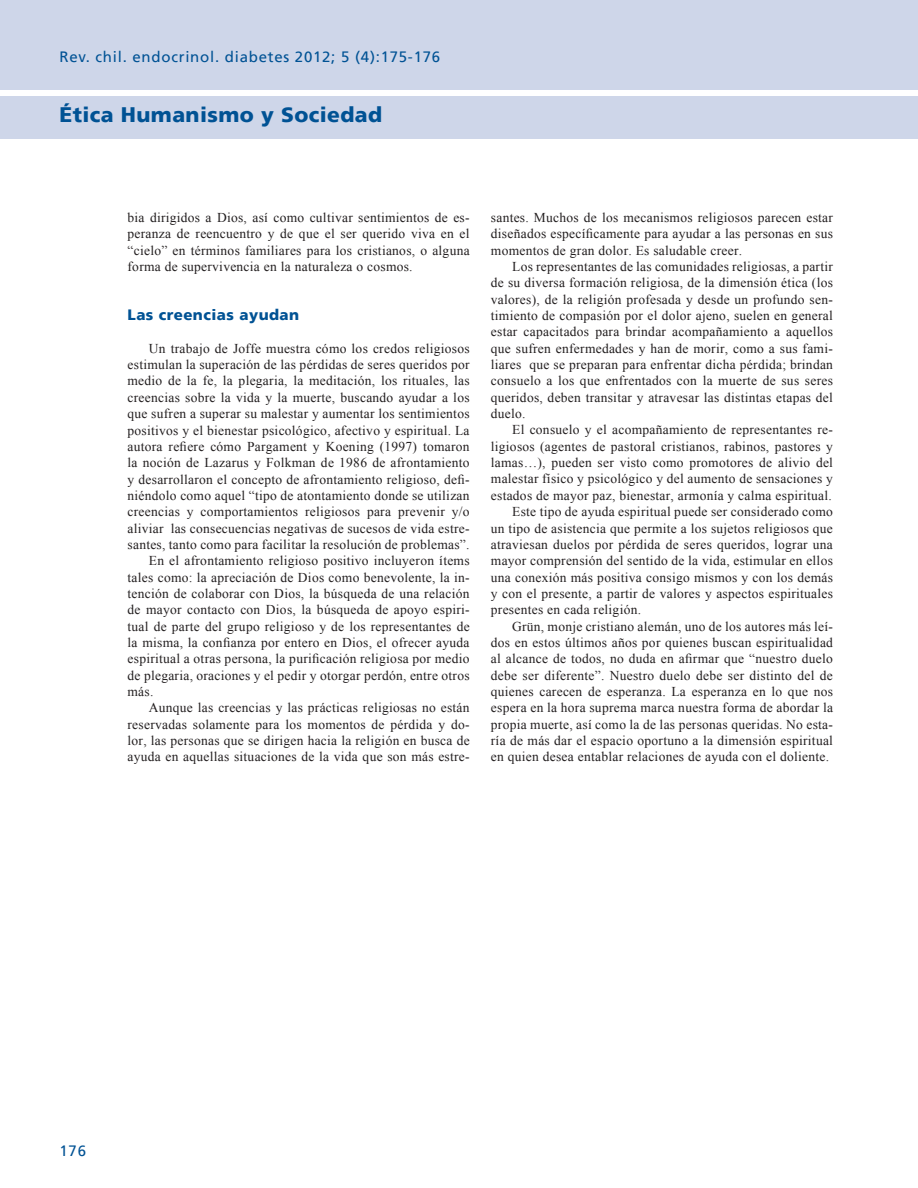
<style>
.page{position:relative;width:918px;height:1188px;background:#fff}
.page>*{position:absolute;margin:0;border:0;box-sizing:border-box;transform-origin:0 0}
.t1{font:900 21px "Frutiger LT";letter-spacing:.02em;color:#005294}
.t2{font:15px "Frutiger LT";letter-spacing:.05em;color:#005294}
.t3{font:900 15px "Frutiger LT";letter-spacing:.03em;color:#005294}
.t4{font:13.5px/16.4px "Times New Roman";letter-spacing:.02em;color:#231f20;text-align:justify}
</style>
<div class="page">
<div style="left:0;top:96px;width:918px;height:42px;background:#ced6e9"></div>
<div style="left:0;top:0;width:918px;height:90px;background:#ced6e9"></div>
<p class="t2" style="left:60px;top:48px;width:382px">Rev. chil. endocrinol. diabetes 2012; 5 (4):175-176</p>
<h1 class="t1" style="left:60px;top:102px;width:324px">Ética Humanismo y Sociedad</h1>
<p class="t4" style="left:128px;top:209px;width:344px">bia dirigidos a Dios, así como cultivar sentimientos de es&shy;peranza de reencuentro y de que el ser querido viva en el “cielo” en términos familiares para los cristianos, o alguna forma de supervivencia en la naturaleza o cosmos.</p>
<p class="t3" style="left:128px;top:306px;width:173px">Las creencias ayudan</p>
<p class="t4" style="left:149px;top:340px;width:322px">Un trabajo de Joffe muestra cómo los credos religiosos</p>
<p class="t4" style="left:128px;top:356px;width:344px">estimulan la superación de las pérdidas de seres queridos por</p>
<p class="t4" style="left:128px;top:373px;width:344px">medio de la fe, la plegaria, la meditación, los rituales, las</p>
<p class="t4" style="left:128px;top:389px;width:344px">creencias sobre la vida y la muerte, buscando ayudar a los</p>
<p class="t4" style="left:128px;top:405px;width:344px">que sufren a superar su malestar y aumentar los sentimientos</p>
<p class="t4" style="left:128px;top:422px;width:344px">positivos y el bienestar psicológico, afectivo y espiritual. La</p>
<p class="t4" style="left:128px;top:438px;width:344px">autora refiere cómo Pargament y Koening (1997) tomaron</p>
<p class="t4" style="left:128px;top:454px;width:344px">la noción de Lazarus y Folkman de 1986 de afrontamiento</p>
<p class="t4" style="left:128px;top:471px;width:344px">y desarrollaron el concepto de afrontamiento religioso, defi-</p>
<p class="t4" style="left:128px;top:487px;width:344px">niéndolo como aquel “tipo de atontamiento donde se utilizan</p>
<p class="t4" style="left:128px;top:503px;width:344px">creencias y comportamientos religiosos para prevenir y/o</p>
<p class="t4" style="left:128px;top:520px;width:344px">aliviar las consecuencias negativas de sucesos de vida estre-</p>
<p class="t4" style="left:128px;top:536px;width:344px">santes, tanto como para facilitar la resolución de problemas”.</p>
<p class="t4" style="left:149px;top:552px;width:322px">En el afrontamiento religioso positivo incluyeron ítems</p>
<p class="t4" style="left:128px;top:569px;width:344px">tales como: la apreciación de Dios como benevolente, la in-</p>
<p class="t4" style="left:128px;top:585px;width:344px">tención de colaborar con Dios, la búsqueda de una relación</p>
<p class="t4" style="left:128px;top:601px;width:344px">de mayor contacto con Dios, la búsqueda de apoyo espiri-</p>
<p class="t4" style="left:128px;top:618px;width:344px">tual de parte del grupo religioso y de los representantes de</p>
<p class="t4" style="left:128px;top:634px;width:344px">la misma, la confianza por entero en Dios, el ofrecer ayuda</p>
<p class="t4" style="left:128px;top:650px;width:344px">espiritual a otras persona, la purificación religiosa por medio</p>
<p class="t4" style="left:128px;top:667px;width:344px">de plegaria, oraciones y el pedir y otorgar perdón, entre otros</p>
<p class="t4" style="left:128px;top:683px;width:27px">más.</p>
<p class="t4" style="left:149px;top:700px;width:322px">Aunque las creencias y las prácticas religiosas no están</p>
<p class="t4" style="left:128px;top:716px;width:344px">reservadas solamente para los momentos de pérdida y do-</p>
<p class="t4" style="left:128px;top:732px;width:344px">lor, las personas que se dirigen hacia la religión en busca de</p>
<p class="t4" style="left:128px;top:749px;width:344px">ayuda en aquellas situaciones de la vida que son más estre-</p>
<p class="t4" style="left:491px;top:209px;width:344px">santes. Muchos de los mecanismos religiosos parecen estar diseñados específicamente para ayudar a las personas en sus momentos de gran dolor. Es saludable creer.</p>
<p class="t4" style="left:491px;top:258px;width:344px;text-indent:21px">Los representantes de las comunidades religiosas, a partir de su diversa formación religiosa, de la dimensión ética (los valores), de la religión profesada y desde un profundo sen&shy;timiento de compasión por el dolor ajeno, suelen en general estar capacitados para brindar acompañamiento a aquellos que sufren enfermedades y han de morir, como a sus fami&shy;liares que se preparan para enfrentar dicha pérdida; brindan consuelo a los que enfrentados con la muerte de sus seres queridos, deben transitar y atravesar las distintas etapas del duelo.</p>
<p class="t4" style="left:512px;top:422px;width:322px">El consuelo y el acompañamiento de representantes re-</p>
<p class="t4" style="left:491px;top:438px;width:344px">ligiosos (agentes de pastoral cristianos, rabinos, pastores y</p>
<p class="t4" style="left:491px;top:454px;width:344px">lamas…), pueden ser visto como promotores de alivio del</p>
<p class="t4" style="left:491px;top:471px;width:344px">malestar físico y psicológico y del aumento de sensaciones y</p>
<p class="t4" style="left:491px;top:487px;width:342px">estados de mayor paz, bienestar, armonía y calma espiritual.</p>
<p class="t4" style="left:512px;top:503px;width:322px">Este tipo de ayuda espiritual puede ser considerado como</p>
<p class="t4" style="left:491px;top:520px;width:344px">un tipo de asistencia que permite a los sujetos religiosos que</p>
<p class="t4" style="left:491px;top:536px;width:344px">atraviesan duelos por pérdida de seres queridos, lograr una</p>
<p class="t4" style="left:491px;top:552px;width:344px">mayor comprensión del sentido de la vida, estimular en ellos</p>
<p class="t4" style="left:491px;top:569px;width:344px">una conexión más positiva consigo mismos y con los demás</p>
<p class="t4" style="left:491px;top:585px;width:344px">y con el presente, a partir de valores y aspectos espirituales</p>
<p class="t4" style="left:491px;top:601px;width:152px">presentes en cada religión.</p>
<p class="t4" style="left:512px;top:618px;width:322px">Grün, monje cristiano alemán, uno de los autores más leí-</p>
<p class="t4" style="left:491px;top:634px;width:344px">dos en estos últimos años por quienes buscan espiritualidad</p>
<p class="t4" style="left:491px;top:650px;width:344px">al alcance de todos, no duda en afirmar que “nuestro duelo</p>
<p class="t4" style="left:491px;top:667px;width:344px">debe ser diferente”. Nuestro duelo debe ser distinto del de</p>
<p class="t4" style="left:491px;top:683px;width:344px">quienes carecen de esperanza. La esperanza en lo que nos</p>
<p class="t4" style="left:491px;top:699px;width:344px">espera en la hora suprema marca nuestra forma de abordar la</p>
<p class="t4" style="left:491px;top:716px;width:344px">propia muerte, así como la de las personas queridas. No esta-</p>
<p class="t4" style="left:491px;top:732px;width:344px">ría de más dar el espacio oportuno a la dimensión espiritual</p>
<p class="t4" style="left:491px;top:749px;width:340px">en quien desea entablar relaciones de ayuda con el doliente.</p>
<p class="t2" style="left:60px;top:1142px;width:28px">176</p>
</div>
